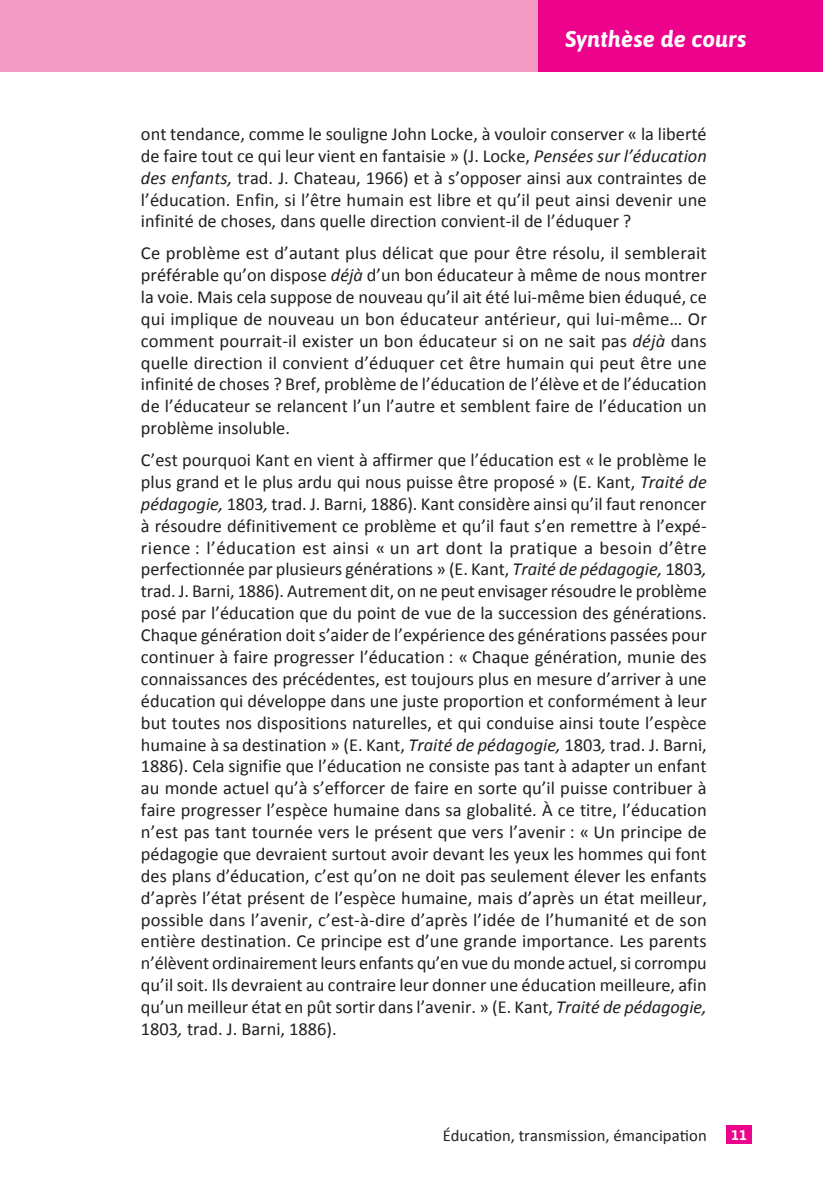
<style>
.page{position:relative;width:823px;height:1195px;background:#fff}
.page>*{position:absolute;margin:0;border:0;box-sizing:border-box;transform-origin:0 0}
.t1{font:italic 700 22.75px "Asap";letter-spacing:.005em;color:#fff}
.t2{font:18.38px/21.9px "Calibri";color:#231f20;text-align:justify}
.t3{font:16.62px "Calibri";letter-spacing:.005em;color:#231f20}
.t4{font:700 14px "Asap";color:#fff}
.s1{font-style:italic}
</style>
<div class="page">
<div style="left:3px;top:0;width:820px;height:71px;background:#f499c2"></div>
<hr style="left:0;top:0;width:2px;height:71px;background:#f499c2">
<div style="left:538px;top:0;width:285px;height:71px;background:#ed028c"></div>
<div style="left:726px;top:1125px;width:25px;height:18px;background:#ed028c"></div>
<p class="t1" style="left:565px;top:24px;width:183px">Synthèse de cours</p>
<p class="t2" style="left:141px;top:123px;width:567px">ont tendance, comme le souligne John Locke, à vouloir conserver « la liberté de faire tout ce qui leur vient en fantaisie » (J. Locke, <span class="s1">Pensées sur l’éducation des enfants,</span> trad. J. Chateau, 1966) et à s’opposer ainsi aux contraintes de l’éducation. Enfin, si l’être humain est libre et qu’il peut ainsi devenir une infinité de choses, dans quelle direction convient-il de l’éduquer ?</p>
<p class="t2" style="left:141px;top:242px;width:567px">Ce problème est d’autant plus délicat que pour être résolu, il semblerait préférable qu’on dispose <span class="s1">déjà</span> d’un bon éducateur à même de nous montrer la voie. Mais cela suppose de nouveau qu’il ait été lui-même bien éduqué, ce qui implique de nouveau un bon éducateur antérieur, qui lui-même… Or comment pourrait-il exister un bon éducateur si on ne sait pas <span class="s1">déjà</span> dans quelle direction il convient d’éduquer cet être humain qui peut être une infinité de choses ? Bref, problème de l’éducation de l’élève et de l’éducation de l’éducateur se relancent l’un l’autre et semblent faire de l’éducation un problème insoluble.</p>
<p class="t2" style="left:141px;top:449px;width:567px">C’est pourquoi Kant en vient à affirmer que l’éducation est « le problème le plus grand et le plus ardu qui nous puisse être proposé » (E. Kant, <span class="s1">Traité de pédagogie,</span> 1803<span class="s1">,</span> trad. J. Barni, 1886). Kant considère ainsi qu’il faut renoncer à résoudre définitivement ce problème et qu’il faut s’en remettre à l’expé&shy;rience : l’éducation est ainsi « un art dont la pratique a besoin d’être perfectionnée par plusieurs générations » (E. Kant, <span class="s1">Traité de pédagogie,</span> 1803<span class="s1">, </span>trad. J. Barni, 1886). Autrement dit, on ne peut envisager résoudre le problème posé par l’éducation que du point de vue de la succession des générations.<br>Chaque génération doit s’aider de l’expérience des générations passées pour continuer à faire progresser l’éducation : « Chaque génération, munie des connaissances des précédentes, est toujours plus en mesure d’arriver à une éducation qui développe dans une juste proportion et conformément à leur but toutes nos dispositions naturelles, et qui conduise ainsi toute l’espèce humaine à sa destination » (E. Kant, <span class="s1">Traité de pédagogie,</span> 1803<span class="s1">,</span> trad. J. Barni, 1886). Cela signifie que l’éducation ne consiste pas tant à adapter un enfant au monde actuel qu’à s’efforcer de faire en sorte qu’il puisse contribuer à faire progresser l’espèce humaine dans sa globalité. À ce titre, l’éducation n’est pas tant tournée vers le présent que vers l’avenir : « Un principe de pédagogie que devraient surtout avoir devant les yeux les hommes qui font des plans d’éducation, c’est qu’on ne doit pas seulement élever les enfants d’après l’état présent de l’espèce humaine, mais d’après un état meilleur, possible dans l’avenir, c’est-à‑dire d’après l’idée de l’humanité et de son entière destination. Ce principe est d’une grande importance. Les parents n’élèvent ordinairement leurs enfants qu’en vue du monde actuel, si corrompu qu’il soit. Ils devraient au contraire leur donner une éducation meilleure, afin qu’un meilleur état en pût sortir dans l’avenir. » (E. Kant, <span class="s1">Traité de pédagogie, </span>1803<span class="s1">,</span> trad. J. Barni, 1886).</p>
<p class="t3" style="left:443px;top:1125px;width:265px">Éducation, transmission, émancipation</p>
<p class="t4" style="left:731px;top:1125px;width:17px">11</p>
</div>
